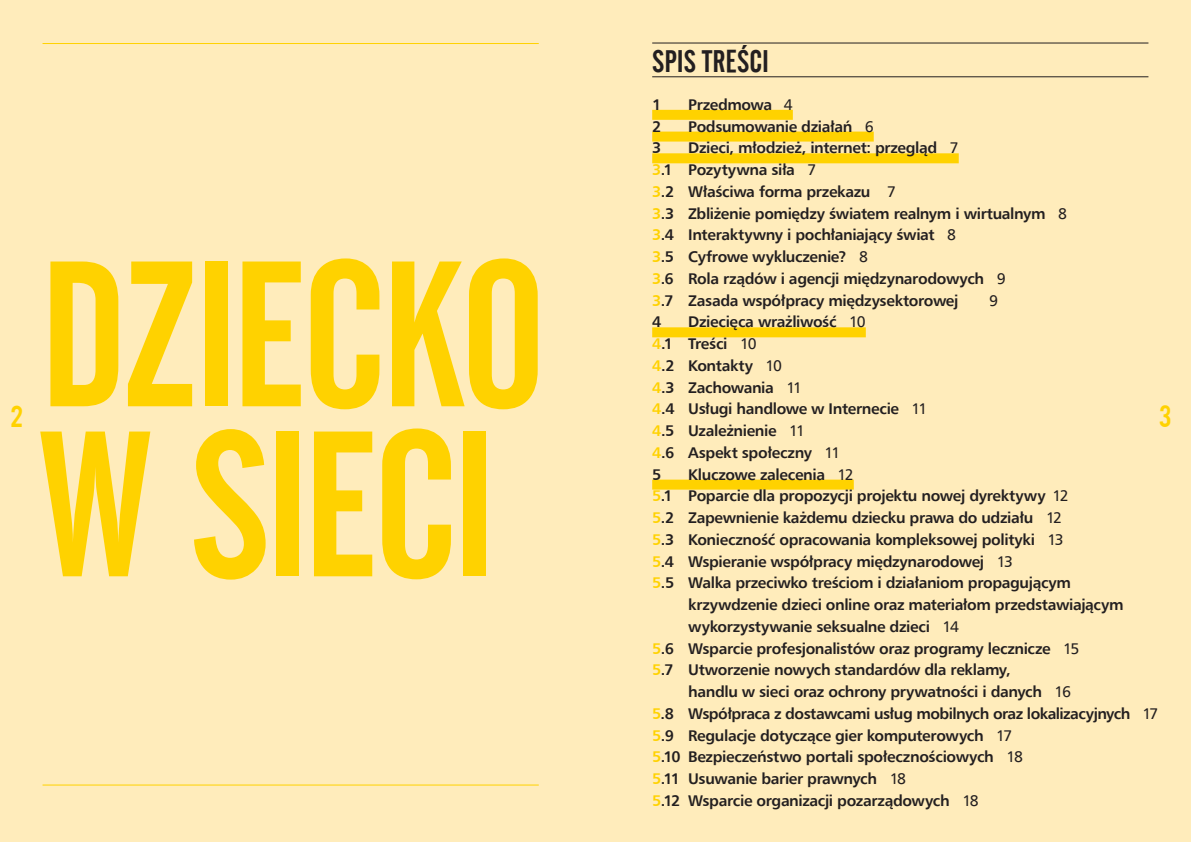
<style>
.page{position:relative;width:1191px;height:842px;background:#ffecbb}
.page>*{position:absolute;margin:0;border:0;box-sizing:border-box;transform-origin:0 0}
.t1{font:205px/170px "Alternate Gothic No 2 EU";letter-spacing:-.025em;color:#ffd200}
.t2{font:31px "Alternate Gothic No 2 EU";color:#231f20}
.t3{font:24px "Bebas";color:#ffd200}
.t4{font:700 15.5px/21.8px "Humnst 777 EU";letter-spacing:-.025em;color:#231f20}
.t5{font:15.5px "Humnst 777 EU";color:#231f20}
.s1{font-weight:400}
.s2{color:#ffd200}
</style>
<div class="page">
<div style="left:652px;top:110px;width:141px;height:10px;background:#ffd200"></div>
<div style="left:652px;top:132px;width:221px;height:10px;background:#ffd200"></div>
<div style="left:652px;top:153px;width:306px;height:10px;background:#ffd200"></div>
<div style="left:652px;top:327px;width:214px;height:10px;background:#ffd200"></div>
<div style="left:652px;top:480px;width:201px;height:10px;background:#ffd200"></div>
<hr style="left:652px;top:43px;width:496px;height:1px;background:#231f20">
<hr style="left:652px;top:77px;width:496px;height:1px;background:#231f20">
<hr style="left:43px;top:43px;width:496px;height:1px;background:#ffd200">
<hr style="left:43px;top:785px;width:496px;height:1px;background:#ffd200">
<h2 class="t2" style="left:652px;top:44px;width:118px">SPIS TREŚCI</h2>
<p class="t4" style="left:652px;top:93px;width:11px">1</p>
<p class="t4" style="left:688px;top:93px;width:106px">Przedmowa <span class="s1">4</span></p>
<p class="t4" style="left:652px;top:115px;width:11px">2</p>
<p class="t4" style="left:688px;top:115px;width:187px">Podsumowanie działań <span class="s1">6</span></p>
<p class="t4" style="left:652px;top:137px;width:11px">3</p>
<p class="t4" style="left:652px;top:137px;width:416px;text-indent:36px">Dzieci, młodzież, internet: przegląd <span class="s1">7<br></span><span class="s2">3</span>.1 Pozytywna siła <span class="s1">7<br></span><span class="s2">3</span>.2 Właściwa forma przekazu <span class="s1">7<br></span><span class="s2">3</span>.3 Zbliżenie pomiędzy światem realnym i wirtualnym <span class="s1">8<br></span><span class="s2">3</span>.4 Interaktywny i pochłaniający świat <span class="s1">8<br></span><span class="s2">3</span>.5 Cyfrowe wykluczenie? <span class="s1">8<br></span><span class="s2">3</span>.6 Rola rządów i agencji międzynarodowych <span class="s1">9<br></span><span class="s2">3</span>.7 Zasada współpracy międzysektorowej</p>
<h1 class="t1" style="left:39px;top:253px;width:509px">DZIECKO<br>W SIECI</h1>
<p class="t5" style="left:989px;top:291px;width:10px">9</p>
<p class="t4" style="left:652px;top:311px;width:277px;text-indent:36px">Dziecięca wrażliwość <span class="s1">10<br></span><span class="s2">4</span>.1 Treści <span class="s1">10<br></span><span class="s2">4</span>.2 Kontakty <span class="s1">10<br></span><span class="s2">4</span>.3 Zachowania <span class="s1">11<br></span><span class="s2">4</span>.4 Usługi handlowe w Internecie <span class="s1">11<br></span><span class="s2">4</span>.5 Uzależnienie <span class="s1">11<br></span><span class="s2">4</span>.6 Aspekt społeczny <span class="s1">11<br></span>5</p>
<p class="t4" style="left:652px;top:311px;width:11px">4</p>
<h3 class="t3" style="left:10px;top:399px;width:14px">2</h3>
<h3 class="t3" style="left:1159px;top:399px;width:14px">3</h3>
<p class="t4" style="left:688px;top:463px;width:167px">Kluczowe zalecenia <span class="s1">12</span></p>
<p class="t4" style="left:652px;top:485px;width:418px"><span class="s2">5</span>.1 Poparcie dla propozycji projektu nowej dyrektywy <span class="s1">12</span></p>
<p class="t4" style="left:652px;top:506px;width:411px"><span class="s2">5</span>.2 Zapewnienie każdemu dziecku prawa do udziału <span class="s1">12</span></p>
<p class="t4" style="left:652px;top:528px;width:413px"><span class="s2">5</span>.3 Konieczność opracowania kompleksowej polityki <span class="s1">13</span></p>
<p class="t4" style="left:652px;top:550px;width:362px"><span class="s2">5</span>.4 Wspieranie współpracy międzynarodowej <span class="s1">13</span></p>
<p class="t4" style="left:652px;top:572px;width:420px"><span class="s2">5</span>.5 Walka przeciwko treściom i działaniom propagującym</p>
<p class="t4" style="left:688px;top:593px;width:437px">krzywdzenie dzieci online oraz materiałom przedstawiającym</p>
<p class="t4" style="left:688px;top:615px;width:272px">wykorzystywanie seksualne dzieci <span class="s1">14</span></p>
<p class="t4" style="left:652px;top:637px;width:429px"><span class="s2">5</span>.6 Wsparcie profesjonalistów oraz programy lecznicze <span class="s1">15</span></p>
<p class="t4" style="left:652px;top:659px;width:360px"><span class="s2">5</span>.7 Utworzenie nowych standardów dla reklamy,</p>
<p class="t4" style="left:688px;top:680px;width:384px">handlu w sieci oraz ochrony prywatności i danych <span class="s1">16</span></p>
<p class="t4" style="left:652px;top:702px;width:508px"><span class="s2">5</span>.8 Współpraca z dostawcami usług mobilnych oraz lokalizacyjnych <span class="s1">17</span></p>
<p class="t4" style="left:652px;top:724px;width:362px"><span class="s2">5</span>.9 Regulacje dotyczące gier komputerowych <span class="s1">17</span></p>
<p class="t4" style="left:652px;top:746px;width:372px"><span class="s2">5</span>.10 Bezpieczeństwo portali społecznościowych <span class="s1">18</span></p>
<p class="t4" style="left:652px;top:767px;width:255px"><span class="s2">5</span>.11 Usuwanie barier prawnych <span class="s1">18</span></p>
<p class="t4" style="left:652px;top:789px;width:328px"><span class="s2">5</span>.12 Wsparcie organizacji pozarządowych <span class="s1">18</span></p>
</div>
